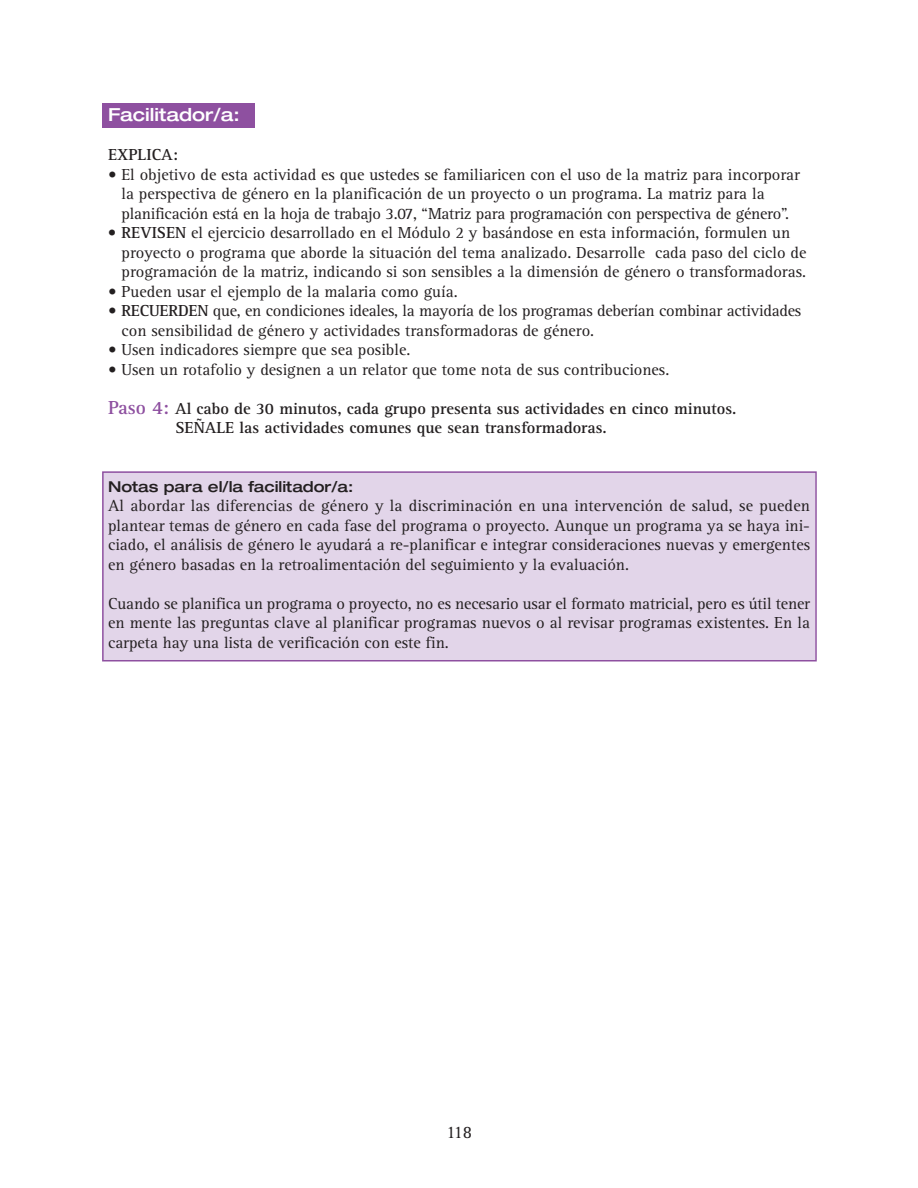
<style>
.page{position:relative;width:918px;height:1188px;background:#fff}
.page>*{position:absolute;margin:0;border:0;box-sizing:border-box;transform-origin:0 0}
.t1{font:500 expanded 18px "Helvetica Neue";color:#fff}
.t2{font:18px "Rotis Serif";color:#231f20}
.t3{font:16.5px/19.5px "Rotis Serif";color:#231f20}
.t4{font:700 16.5px/19.5px "Rotis Serif";color:#231f20}
.t5{font:500 expanded 15px "Helvetica Neue";color:#231f20}
.s1{font-weight:700}
.s2{font-size:19.5px;color:#8e50a0}
</style>
<div class="page">
<div style="left:104px;top:473px;width:711px;height:187px;background:#e2d5e9"></div>
<div style="left:102px;top:471px;width:715px;height:191px;border:2px solid #8e50a0"></div>
<div style="left:102px;top:103px;width:153px;height:25px;background:#8e50a0"></div>
<p class="t1" style="left:108px;top:108px;width:133px">Facilitador/a:</p>
<p class="t4" style="left:108px;top:147px;width:71px">EXPLICA:</p>
<p class="t3" style="left:121px;top:166px;width:680px;text-indent:-13px">• El objetivo de esta actividad es que ustedes se familiaricen con el uso de la matriz para incorporar la perspectiva de género en la planificación de un proyecto o un programa. La matriz para la planificación está en la hoja de trabajo 3.07, “Matriz para programación con perspectiva de género”.</p>
<p class="t3" style="left:121px;top:225px;width:686px;text-indent:-13px">• <span class="s1">REVISEN</span> el ejercicio desarrollado en el Módulo 2 y basándose en esta información, formulen un proyecto o programa que aborde la situación del tema analizado. Desarrolle cada paso del ciclo de programación de la matriz, indicando si son sensibles a la dimensión de género o transformadoras.</p>
<p class="t3" style="left:108px;top:283px;width:351px">• Pueden usar el ejemplo de la malaria como guía.</p>
<p class="t3" style="left:121px;top:303px;width:681px;text-indent:-13px">• <span class="s1">RECUERDEN</span> que, en condiciones ideales, la mayoría de los programas deberían combinar actividades con sensibilidad de género y actividades transformadoras de género.</p>
<p class="t3" style="left:108px;top:342px;width:304px">• Usen indicadores siempre que sea posible.</p>
<p class="t3" style="left:108px;top:361px;width:563px">• Usen un rotafolio y designen a un relator que tome nota de sus contribuciones.</p>
<p class="t4" style="left:175px;top:400px;width:562px;text-indent:-67px"><span class="s2">Paso 4:</span> Al cabo de 30 minutos, cada grupo presenta sus actividades en cinco minutos.<br>SEÑALE las actividades comunes que sean transformadoras.</p>
<p class="t5" style="left:108px;top:481px;width:247px">Notas para el/la facilitador/a:</p>
<p class="t3" style="left:108px;top:498px;width:704px;text-align:justify">Al abordar las diferencias de género y la discriminación en una intervención de salud, se pueden plantear temas de género en cada fase del programa o proyecto. Aunque un programa ya se haya ini&shy;ciado, el análisis de género le ayudará a re-planificar e integrar consideraciones nuevas y emergentes en género basadas en la retroalimentación del seguimiento y la evaluación.</p>
<p class="t3" style="left:108px;top:595px;width:704px;text-align:justify">Cuando se planifica un programa o proyecto, no es necesario usar el formato matricial, pero es útil tener en mente las preguntas clave al planificar programas nuevos o al revisar programas existentes. En la carpeta hay una lista de verificación con este fin.</p>
<p class="t2" style="left:446px;top:1126px;width:27px">118</p>
</div>
